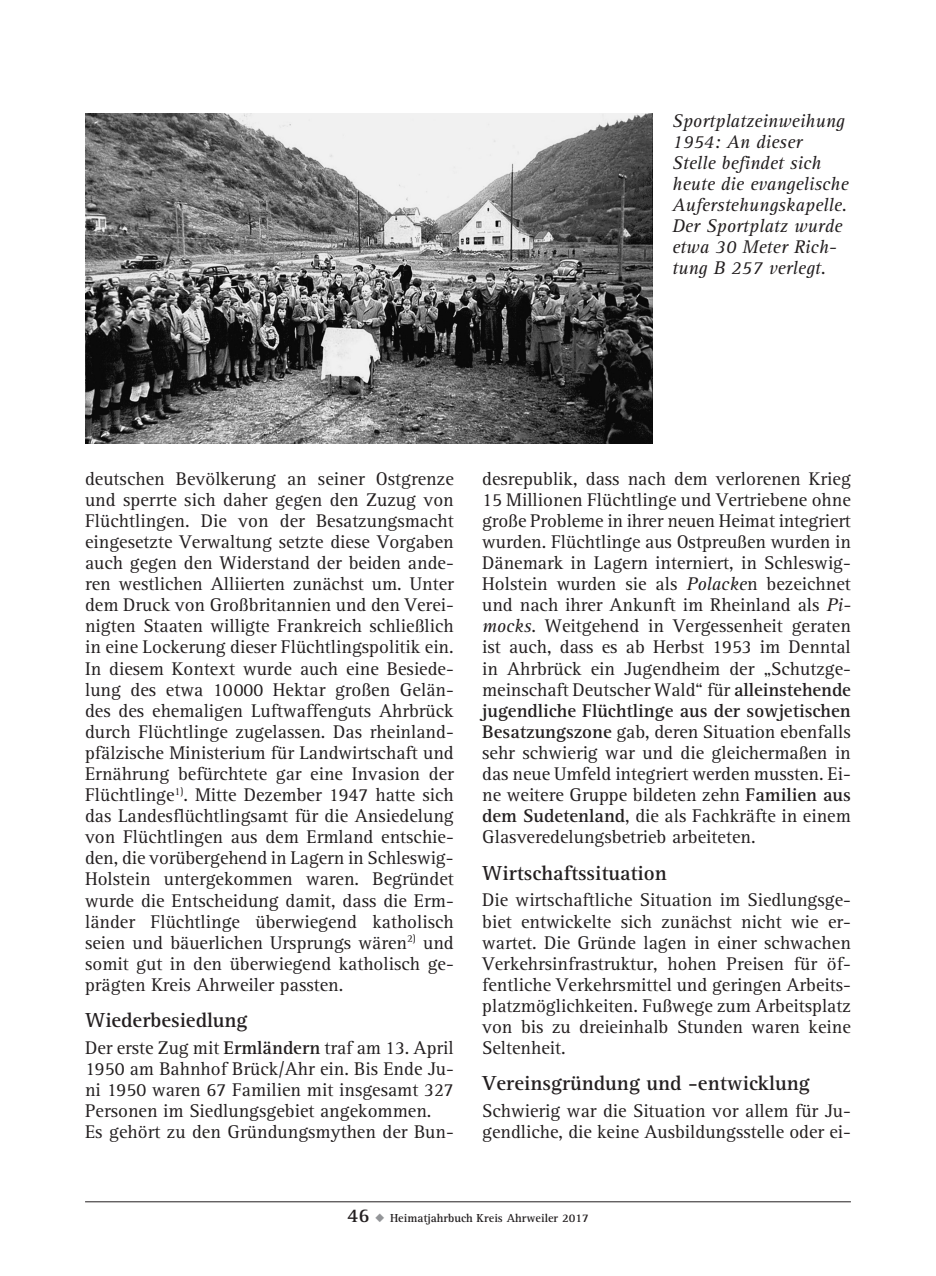
<style>
.page{position:relative;width:936px;height:1276px;background:#fff}
.page>*{position:absolute;margin:0;border:0;box-sizing:border-box;transform-origin:0 0}
.t1{font:700 21px "AT Rotis Serif";color:#231f20}
.t2{font:19px/21px "AT Rotis Serif";color:#231f20;text-align:justify}
.t3{font:italic 19px/21px "AT Rotis Serif";color:#231f20}
.t4{font:700 12px "AT Rotis Serif";color:#231f20}
.s1{font-weight:700}
.s2{font-style:italic}
.s3{font-size:20px}
.s4{color:#939598}
</style>
<div class="page">
<hr style="left:85px;top:1201px;width:765px;height:1px;background:#231f20">
<img style="left:85px;top:113px;width:567px;height:330px">
<p class="t3" style="left:672px;top:111px;width:178px">Sportplatzeinweihung<br>1954: An dieser<br>Stelle befindet sich heute die evangelische<br>Auferstehungskapelle.<br>Der Sportplatz wurde etwa 30 Meter Rich&shy;tung B 257 verlegt.</p>
<p class="t2" style="left:85px;top:468px;width:370px">deutschen Bevölkerung an seiner Ostgrenze und sperrte sich daher gegen den Zuzug von Flüchtlingen. Die von der Besatzungsmacht eingesetzte Verwaltung setzte diese Vorgaben auch gegen den Widerstand der beiden ande&shy;ren westlichen Alliierten zunächst um. Unter dem Druck von Großbritannien und den Verei&shy;nigten Staaten willigte Frankreich schließlich in eine Lockerung dieser Flüchtlingspolitik ein.<br>In diesem Kontext wurde auch eine Besiede&shy;lung des etwa 10000 Hektar großen Gelän&shy;des des ehemaligen Luftwaffenguts Ahrbrück durch Flüchtlinge zugelassen. Das rheinland&shy;pfälzische Ministerium für Landwirtschaft und Ernährung befürchtete gar eine Invasion der Flüchtlinge<sup>1)</sup>. Mitte Dezember 1947 hatte sich das Landesflüchtlingsamt für die Ansiedelung von Flüchtlingen aus dem Ermland entschie&shy;den, die vorübergehend in Lagern in Schleswig-Holstein untergekommen waren. Begründet wurde die Entscheidung damit, dass die Erm&shy;länder Flüchtlinge überwiegend katholisch seien und bäuerlichen Ursprungs wären<sup>2)</sup> und somit gut in den überwiegend katholisch ge&shy;prägten Kreis Ahrweiler passten.</p>
<p class="t1" style="left:85px;top:1008px;width:164px">Wiederbesiedlung</p>
<p class="t2" style="left:85px;top:1037px;width:370px;text-align:left">Der erste Zug mit <span class="s1">Ermländern</span> traf am 13. April 1950 am Bahnhof Brück/Ahr ein. Bis Ende Ju&shy;ni 1950 waren 67 Familien mit insgesamt 327<br>Personen im Siedlungsgebiet angekommen.<br>Es gehört zu den Gründungsmythen der Bun-</p>
<p class="t2" style="left:482px;top:468px;width:370px">desrepublik, dass nach dem verlorenen Krieg 15 Millionen Flüchtlinge und Vertriebene ohne große Probleme in ihrer neuen Heimat integriert wurden. Flüchtlinge aus Ostpreußen wurden in Dänemark in Lagern interniert, in Schleswig-Holstein wurden sie als <span class="s2">Polacke</span>n bezeichnet und nach ihrer Ankunft im Rheinland als <span class="s2">Pi&shy;mocks</span>. Weitgehend in Vergessenheit geraten ist auch, dass es ab Herbst 1953 im Denntal in Ahrbrück ein Jugendheim der „Schutzge&shy;meinschaft Deutscher Wald“ für <span class="s1">alleinstehende jugendliche Flüchtlinge aus der sowjetischen Besatzungszone</span> gab, deren Situation ebenfalls sehr schwierig war und die gleichermaßen in das neue Umfeld integriert werden mussten. Ei&shy;ne weitere Gruppe bildeten zehn <span class="s1">Familien aus dem Sudetenland</span>, die als Fachkräfte in einem Glasveredelungsbetrieb arbeiteten.</p>
<p class="t1" style="left:482px;top:860px;width:186px">Wirtschaftssituation</p>
<p class="t2" style="left:482px;top:890px;width:370px">Die wirtschaftliche Situation im Siedlungsge&shy;biet entwickelte sich zunächst nicht wie er&shy;wartet. Die Gründe lagen in einer schwachen Verkehrsinfrastruktur, hohen Preisen für öf&shy;fentliche Verkehrsmittel und geringen Arbeits&shy;platzmöglichkeiten. Fußwege zum Arbeitsplatz von bis zu dreieinhalb Stunden waren keine Seltenheit.</p>
<p class="t1" style="left:482px;top:1071px;width:329px">Vereinsgründung und -entwicklung</p>
<p class="t2" style="left:482px;top:1101px;width:370px">Schwierig war die Situation vor allem für Ju&shy;gendliche, die keine Ausbildungsstelle oder ei-</p>
<p class="t4" style="left:347px;top:1210px;width:243px"><span class="s3">46</span> <span class="s4">◆</span> Heimatjahrbuch Kreis Ahrweiler 2017</p>
</div>
